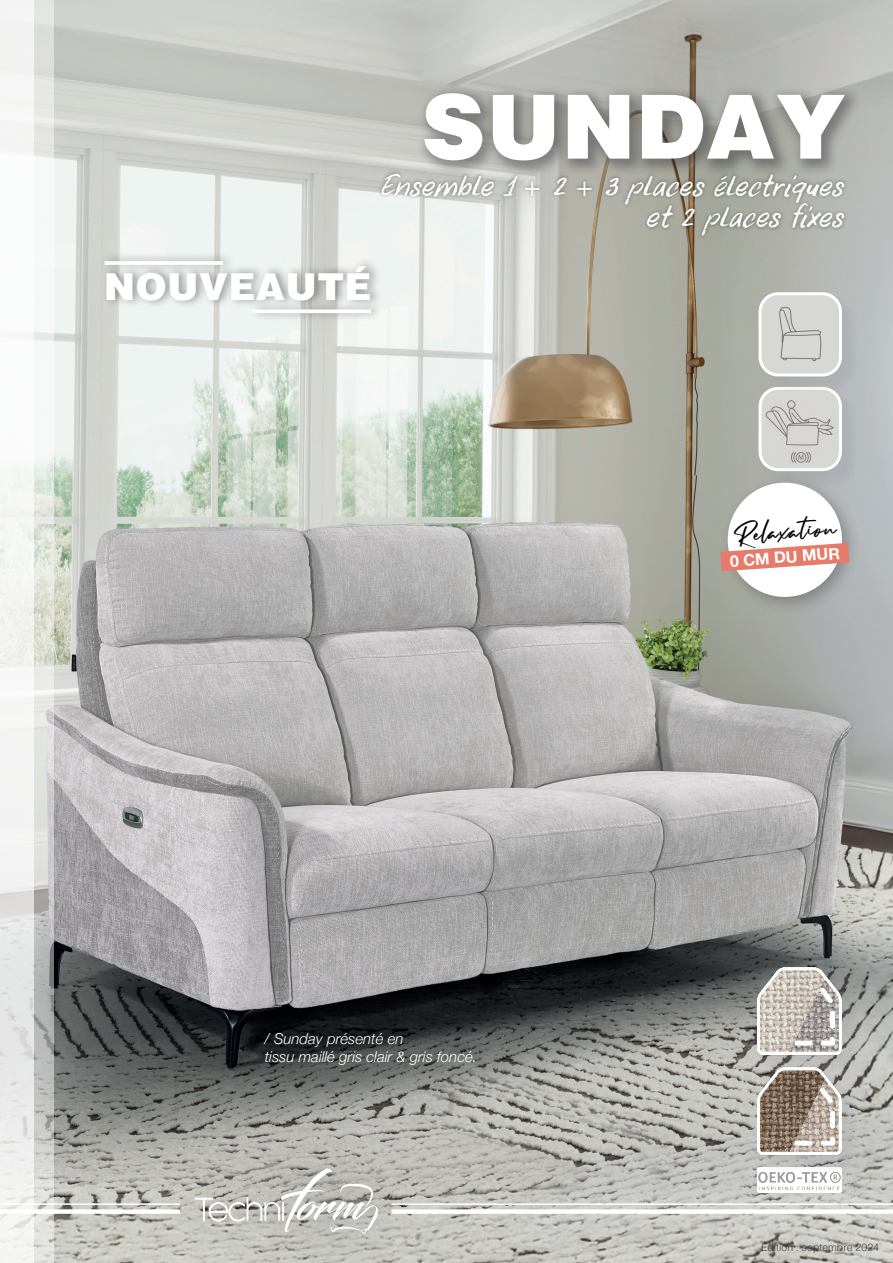
<style>
.page{position:relative;width:893px;height:1263px;background:#fff}
.page>*{position:absolute;margin:0;border:0;box-sizing:border-box;transform-origin:0 0}
.t1{font:900 90px "Helvetica";color:#fff}
.t2{font:900 37.95px "Helvetica";color:#fff}
.t3{font:italic 28.5px/31.5px "DK Uncle Oscar";color:#fff;text-align:right}
.t4{font:28.05px "Jasson Gillen Personal Use";color:#000}
.t5{font:700 15.9px "Helvetica Neue";color:#fff}
.t6{font:italic 300 15px/18px "Helvetica Neue";color:#fff}
.t7{font:300 10.5px "Helvetica";color:#3e3e3f}
.s1{font-family:"Helvetica";font-weight:300;font-style:normal}
</style>
<div class="page">
<img style="left:54px;top:0;width:839px;height:1263px">
<svg style="left:34px;top:0;width:20px;height:1263px"></svg>
<svg style="left:0;top:0;width:34px;height:1263px;fill:#f4f4f3"></svg>
<hr style="left:392px;top:1203px;width:501px;height:2px;background:#fff">
<div style="left:392px;top:1209px;width:501px;height:5px;background:#fff"></div>
<hr style="left:0;top:1203px;width:180px;height:2px;background:#fff">
<div style="left:0;top:1209px;width:180px;height:5px;background:#fff"></div>
<div style="left:145px;top:1122px;width:280px;height:141px;background:#000007;opacity:.41"></div>
<svg style="left:195px;top:1168px;width:183px;height:65px;background:#bebeb9"></svg>
<div style="left:761px;top:389px;width:100px;height:101px;background:#b2b6b9"></div>
<img style="left:760px;top:389px;width:78px;height:80px">
<div style="left:758px;top:387px;width:84px;height:84px;border:3px solid #fff;border-radius:18px"></div>
<div style="left:761px;top:294px;width:100px;height:101px;background:#6d6c8c;opacity:.12"></div>
<img style="left:760px;top:294px;width:80px;height:80px">
<div style="left:758px;top:292px;width:84px;height:84px;border:3px solid #fff;border-radius:18px"></div>
<div style="left:377px;top:169px;width:471px;height:71px;background:#000;opacity:.3"></div>
<div style="left:415px;top:84px;width:447px;height:94px;background:#14111d;opacity:.35"></div>
<div style="left:757px;top:1167px;width:85px;height:26px;background:#fff;border-radius:2px"></div>
<img style="left:758px;top:1174px;width:83px;height:16px">
<div style="left:759px;top:1070px;width:103px;height:105px;background:#6d6c8c;opacity:.12"></div>
<img style="left:757px;top:1066px;width:85px;height:91px">
<div style="left:759px;top:970px;width:103px;height:105px;background:#6d6c8c;opacity:.12"></div>
<img style="left:757px;top:966px;width:85px;height:91px">
<div style="left:101px;top:253px;width:282px;height:69px;background:#231f20;opacity:.42"></div>
<hr style="left:105px;top:261px;width:118px;height:4px;background:#fff">
<svg style="left:253px;top:309px;width:118px;height:4px"></svg>
<div style="left:718px;top:473px;width:143px;height:143px;background:#231f20;opacity:.32"></div>
<div style="left:728px;top:483px;width:114px;height:114px;background:#fff;border-radius:50%"></div>
<svg style="left:720px;top:543px;width:129px;height:28px"></svg>
<h1 class="t1" style="left:421px;top:72px;width:426px">SUNDAY</h1>
<h3 class="t3" style="left:379px;top:172px;width:465px">Ensemble 1 <span class="s1">+</span> 2 <span class="s1">+</span> 3 places électriques et 2 places fixes</h3>
<h2 class="t2" style="left:104px;top:263px;width:270px">NOUVEAUTÉ</h2>
<h3 class="t4" style="left:733px;top:515px;width:104px;rotate:-4deg">Relaxation</h3>
<p class="t5" style="left:729px;top:548px;width:111px;rotate:-4deg">0 CM DU MUR</p>
<p class="t6" style="left:265px;top:1029px;width:214px">/ Sunday présenté en<br>tissu maillé gris clair &amp; gris foncé.</p>
<p class="t7" style="left:761px;top:1238px;width:119px">Édition : septembre 2024</p>
</div>
